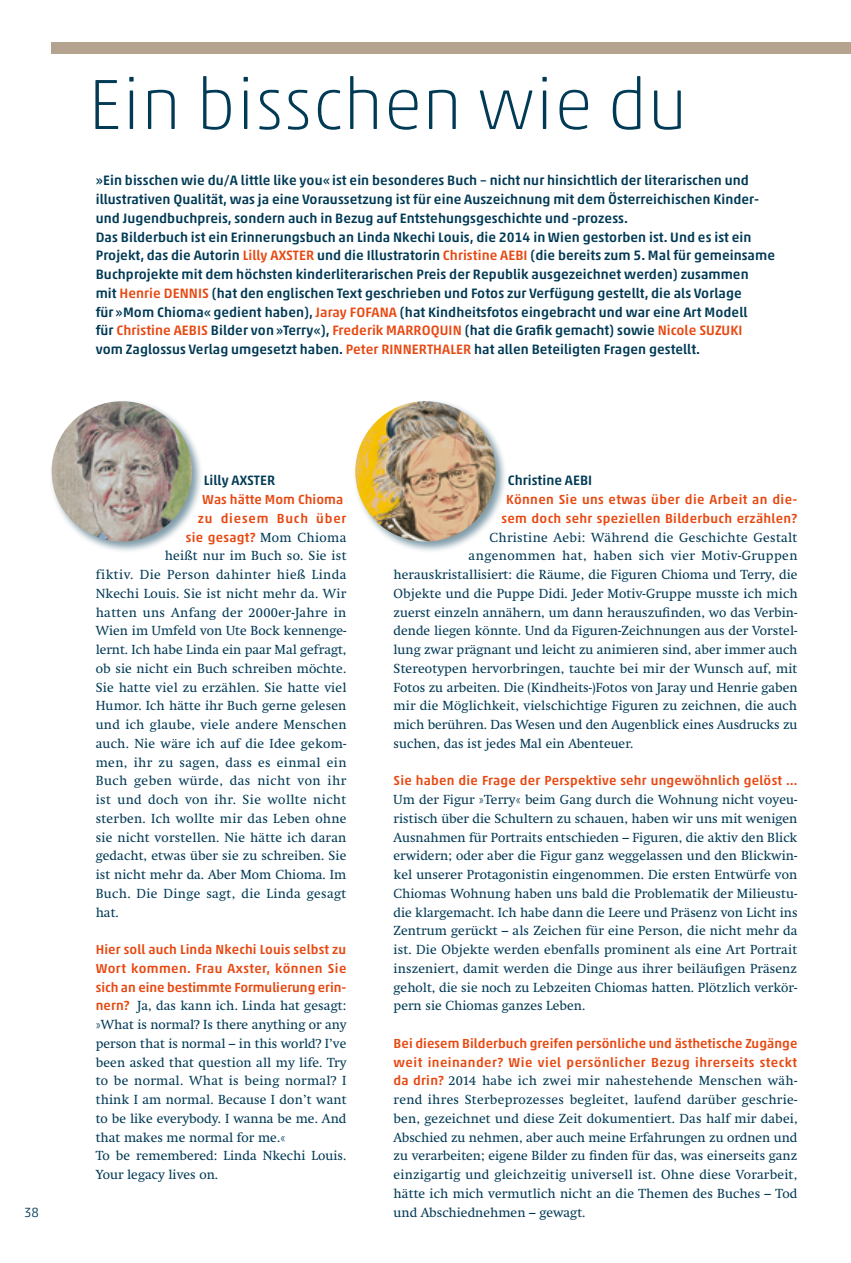
<style>
.page{position:relative;width:851px;height:1263px;background:#fff}
.page>*{position:absolute;margin:0;border:0;box-sizing:border-box;transform-origin:0 0}
.t1{font:100 72px "Akko Pro";letter-spacing:.005em;color:#003a55}
.t2{font:500 13.8px/18.8px "Akko Pro";letter-spacing:.005em;color:#003a55}
.t3{font:300 13.5px "Akko Pro";color:#003a55}
.t4{font:13.35px/18.8px "Swift Neue LT Pro";letter-spacing:.005em;color:#003a55;text-align:justify}
.t5{font:500 13.35px/18.8px "Akko Pro";letter-spacing:.02em;color:#e84912;text-align:center}
.t6{font:13.35px "Swift Neue LT Pro";letter-spacing:.025em;color:#003a55}
.t7{font:13.35px "Swift Neue LT Pro";letter-spacing:.035em;color:#003a55}
.s1{color:#e84912}
.s2{font-family:"Swift Neue LT Pro";font-weight:400;color:#003a55}
.s3{font-family:"Akko Pro";font-weight:500;color:#e84912}
</style>
<div class="page">
<div style="left:50px;top:399px;width:153px;height:153px;background:#003a55;opacity:.5"></div>
<img style="left:52px;top:401px;width:140px;height:140px;border-radius:70px">
<div style="left:353px;top:399px;width:153px;height:153px;background:#003a55;opacity:.5"></div>
<img style="left:355px;top:401px;width:140px;height:140px;border-radius:70px">
<div style="left:52px;top:43px;width:798px;height:11px;background:#b4a38f"></div>
<p class="t3" style="left:24px;top:1204px;width:16px">38</p>
<h1 class="t1" style="left:88px;top:61px;width:600px">Ein bisschen wie du</h1>
<p class="t2" style="left:96px;top:171px;width:680px">»Ein bisschen wie du/A little like you« ist ein besonderes Buch – nicht nur hinsichtlich der literarischen und illustrativen Qualität, was ja eine Voraussetzung ist für eine Auszeichnung mit dem Österreichischen Kinder&shy;und Jugendbuchpreis, sondern auch in Bezug auf Entstehungsgeschichte und -prozess.<br>Das Bilderbuch ist ein Erinnerungsbuch an Linda Nkechi Louis, die 2014 in Wien gestorben ist. Und es ist ein Projekt, das die Autorin <span class="s1">Lilly AXSTER</span> und die Illustratorin <span class="s1">Christine AEBI</span> (die bereits zum 5. Mal für gemeinsame Buchprojekte mit dem höchsten kinderliterarischen Preis der Republik ausgezeichnet werden) zusammen<br>mit <span class="s1">Henrie DENNIS</span> (hat den englischen Text geschrieben und Fotos zur Verfügung gestellt, die als Vorlage<br>für »Mom Chioma« gedient haben), <span class="s1">Jaray FOFANA</span> (hat Kindheitsfotos eingebracht und war eine Art Modell<br>für <span class="s1">Christine AEBIS</span> Bilder von »Terry«), <span class="s1">Frederik MARROQUIN</span> (hat die Grafik gemacht) sowie <span class="s1">Nicole SUZUKI<br></span>vom Zaglossus Verlag umgesetzt haben. <span class="s1">Peter RINNERTHALER</span> hat allen Beteiligten Fragen gestellt.</p>
<p class="t2" style="left:204px;top:471px;width:73px">Lilly AXSTER</p>
<p class="t5" style="left:186px;top:490px;width:162px;text-align:right">Was hätte Mom Chioma<br>zu diesem Buch über sie gesagt? <span class="s2">Mom Chioma</span></p>
<p class="t4" style="left:96px;top:546px;width:252px;text-indent:69px">heißt nur im Buch so. Sie ist fiktiv. Die Person dahinter hieß Linda Nkechi Louis. Sie ist nicht mehr da. Wir hatten uns Anfang der 2000er-Jahre in Wien im Umfeld von Ute Bock kennenge&shy;lernt. Ich habe Linda ein paar Mal gefragt, ob sie nicht ein Buch schreiben möchte.<br>Sie hatte viel zu erzählen. Sie hatte viel Humor. Ich hätte ihr Buch gerne gelesen und ich glaube, viele andere Menschen auch. Nie wäre ich auf die Idee gekom&shy;men, ihr zu sagen, dass es einmal ein Buch geben würde, das nicht von ihr ist und doch von ihr. Sie wollte nicht sterben. Ich wollte mir das Leben ohne sie nicht vorstellen. Nie hätte ich daran gedacht, etwas über sie zu schreiben. Sie ist nicht mehr da. Aber Mom Chioma. Im Buch. Die Dinge sagt, die Linda gesagt hat.</p>
<p class="t5" style="left:96px;top:940px;width:252px;text-align:justify">Hier soll auch Linda Nkechi Louis selbst zu Wort kommen. Frau Axster, können Sie sich an eine bestimmte Formulierung erin-</p>
<p class="t4" style="left:96px;top:996px;width:252px;text-align:left"><span class="s3">nern?</span> Ja, das kann ich. Linda hat gesagt: »What is normal? Is there anything or any person that is normal – in this world? I’ve been asked that question all my life. Try to be normal. What is being normal? I think I am normal. Because I don’t want to be like everybody. I wanna be me. And that makes me normal for me.«<br>To be remembered: Linda Nkechi Louis.<br>Your legacy lives on.</p>
<p class="t2" style="left:507px;top:471px;width:86px">Christine AEBI</p>
<p class="t5" style="left:501px;top:490px;width:297px">Können Sie uns etwas über die Arbeit an die&shy;sem doch sehr speziellen Bilderbuch erzählen?</p>
<p class="t6" style="left:489px;top:529px;width:309px">Christine Aebi: Während die Geschichte Gestalt</p>
<p class="t7" style="left:468px;top:548px;width:330px">angenommen hat, haben sich vier Motiv-Gruppen</p>
<p class="t4" style="left:393px;top:565px;width:405px">herauskristallisiert: die Räume, die Figuren Chioma und Terry, die</p>
<p class="t4" style="left:393px;top:584px;width:405px">Objekte und die Puppe Didi. Jeder Motiv-Gruppe musste ich mich</p>
<p class="t4" style="left:393px;top:603px;width:405px">zuerst einzeln annähern, um dann herauszufinden, wo das Verbin-</p>
<p class="t4" style="left:393px;top:621px;width:405px">dende liegen könnte. Und da Figuren-Zeichnungen aus der Vorstel-</p>
<p class="t4" style="left:393px;top:640px;width:405px">lung zwar prägnant und leicht zu animieren sind, aber immer auch</p>
<p class="t4" style="left:393px;top:659px;width:405px">Stereotypen hervorbringen, tauchte bei mir der Wunsch auf, mit</p>
<p class="t4" style="left:393px;top:678px;width:405px">Fotos zu arbeiten. Die (Kindheits-)Fotos von Jaray und Henrie gaben</p>
<p class="t4" style="left:393px;top:696px;width:405px">mir die Möglichkeit, vielschichtige Figuren zu zeichnen, die auch</p>
<p class="t4" style="left:393px;top:715px;width:405px">mich berühren. Das Wesen und den Augenblick eines Ausdrucks zu</p>
<p class="t4" style="left:393px;top:734px;width:241px">suchen, das ist jedes Mal ein Abenteuer.</p>
<p class="t5" style="left:393px;top:771px;width:405px">Sie haben die Frage der Perspektive sehr ungewöhnlich gelöst …</p>
<p class="t4" style="left:393px;top:790px;width:405px">Um der Figur »Terry« beim Gang durch die Wohnung nicht voyeu&shy;ristisch über die Schultern zu schauen, haben wir uns mit wenigen Ausnahmen für Portraits entschieden – Figuren, die aktiv den Blick erwidern; oder aber die Figur ganz weggelassen und den Blickwin&shy;kel unserer Protagonistin eingenommen. Die ersten Entwürfe von Chiomas Wohnung haben uns bald die Problematik der Milieustu&shy;die klargemacht. Ich habe dann die Leere und Präsenz von Licht ins Zentrum gerückt – als Zeichen für eine Person, die nicht mehr da ist. Die Objekte werden ebenfalls prominent als eine Art Portrait inszeniert, damit werden die Dinge aus ihrer beiläufigen Präsenz geholt, die sie noch zu Lebzeiten Chiomas hatten. Plötzlich verkör&shy;pern sie Chiomas ganzes Leben.</p>
<p class="t5" style="left:393px;top:1034px;width:405px;text-align:left">Bei diesem Bilderbuch greifen persönliche und ästhetische Zugänge weit ineinander? Wie viel persönlicher Bezug ihrerseits steckt</p>
<p class="t4" style="left:393px;top:1071px;width:405px"><span class="s3">da drin?</span> 2014 habe ich zwei mir nahestehende Menschen wäh&shy;rend ihres Sterbeprozesses begleitet, laufend darüber geschrie&shy;ben, gezeichnet und diese Zeit dokumentiert. Das half mir dabei, Abschied zu nehmen, aber auch meine Erfahrungen zu ordnen und zu verarbeiten; eigene Bilder zu finden für das, was einerseits ganz einzigartig und gleichzeitig universell ist. Ohne diese Vorarbeit, hätte ich mich vermutlich nicht an die Themen des Buches – Tod und Abschiednehmen – gewagt.</p>
</div>
